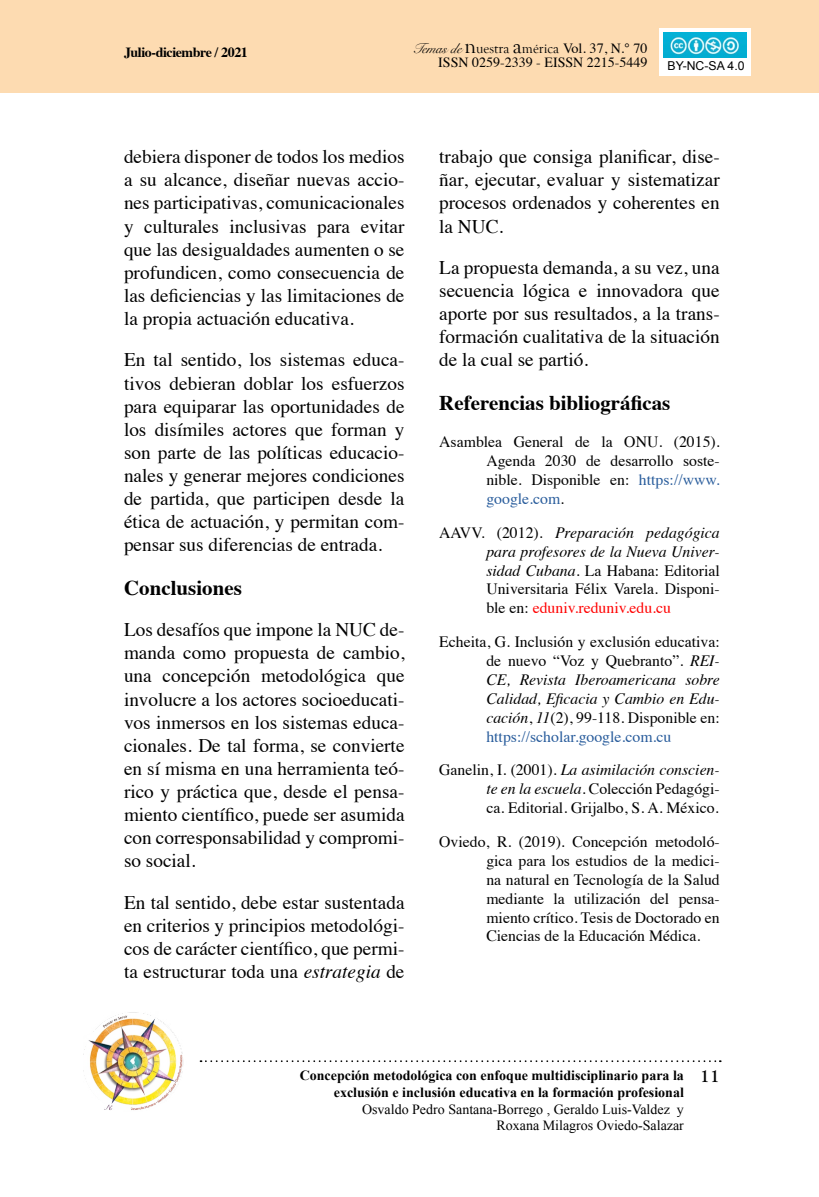
<style>
.page{position:relative;width:819px;height:1197px;background:#fff}
.page>*{position:absolute;margin:0;border:0;box-sizing:border-box;transform-origin:0 0}
.t1{font:700 21px "Times";color:#000}
.t2{font:19.25px/23.1px "Times";color:#000;text-align:justify}
.t3{font:700 17.5px "Goudy";color:#000}
.t4{font:15.75px/18.9px "Times";color:#000;text-align:justify}
.t5{font:14.17px "Goudy Old Style T";color:#000}
.t6{font:700 14px/16.8px "Times New Roman";color:#000;text-align:right}
.t7{font:14px/16.8px "Times New Roman";color:#000;text-align:right}
.t8{font:14px "Times";color:#000}
.t9{font:700 14px "Times";letter-spacing:-.03em;color:#000}
.t10{font:12.25px "Arial";color:#000}
.s1{font-family:"Snell Roundhand"}
.s2{font-size:21.18px}
.s3{font-family:"Times"}
.s4{font-family:"Times";font-size:14px}
.s5{font-style:italic}
.s6{color:#275b9b}
.s7{color:#f00}
</style>
<div class="page">
<div style="left:0;top:0;width:819px;height:93px;background:#fddbb1"></div>
<svg style="left:201px;top:1060px;width:520px;height:2px"></svg>
<img style="left:84px;top:1012px;width:99px;height:98px">
<div style="left:659px;top:29px;width:91px;height:47px;background:#fff"></div>
<img style="left:664px;top:32px;width:83px;height:25px">
<p class="t9" style="left:124px;top:39px;width:125px">Julio-diciembre / 2021</p>
<p class="t5" style="left:412px;top:41px;width:237px"><span class="s1">Temas de</span> <span class="s2">n</span>uestra <span class="s2">a</span>mérica <span class="s3">Vol. 37,</span> <span class="s4">N.° 70</span></p>
<p class="t8" style="left:438px;top:49px;width:211px">ISSN 0259-2339 - EISSN 2215-5449</p>
<p class="t10" style="left:668px;top:57px;width:79px">BY-NC-SA 4.0</p>
<p class="t2" style="left:124px;top:144px;width:282px">debiera disponer de todos los medios a su alcance, diseñar nuevas accio&shy;nes participativas, comunicacionales y culturales inclusivas para evitar que las desigualdades aumenten o se profundicen, como consecuencia de las deficiencias y las limitaciones de la propia actuación educativa.</p>
<p class="t2" style="left:124px;top:347px;width:282px">En tal sentido, los sistemas educa&shy;tivos debieran doblar los esfuerzos para equiparar las oportunidades de los disímiles actores que forman y son parte de las políticas educacio&shy;nales y generar mejores condiciones de partida, que participen desde la ética de actuación, y permitan com&shy;pensar sus diferencias de entrada.</p>
<p class="t1" style="left:124px;top:568px;width:119px">Conclusiones</p>
<p class="t2" style="left:124px;top:617px;width:282px">Los desafíos que impone la NUC de&shy;manda como propuesta de cambio, una concepción metodológica que involucre a los actores socioeducati&shy;vos inmersos en los sistemas educa&shy;cionales. De tal forma, se convierte en sí misma en una herramienta teó&shy;rico y práctica que, desde el pensa&shy;miento científico, puede ser asumida con corresponsabilidad y compromi&shy;so social.</p>
<p class="t2" style="left:124px;top:889px;width:282px">En tal sentido, debe estar sustentada en criterios y principios metodológi&shy;cos de carácter científico, que permi&shy;ta estructurar toda una <span class="s5">estrategia</span> de</p>
<p class="t2" style="left:439px;top:144px;width:282px">trabajo que consiga planificar, dise&shy;ñar, ejecutar, evaluar y sistematizar procesos ordenados y coherentes en la NUC.</p>
<p class="t2" style="left:439px;top:254px;width:282px">La propuesta demanda, a su vez, una secuencia lógica e innovadora que aporte por sus resultados, a la trans&shy;formación cualitativa de la situación de la cual se partió.</p>
<p class="t1" style="left:439px;top:383px;width:233px">Referencias bibliográficas</p>
<p class="t4" style="left:486px;top:431px;width:235px;text-indent:-47px">Asamblea General de la ONU. (2015).<br>Agenda 2030 de desarrollo soste&shy;nible. Disponible en: <span class="s6">https://www. google.com</span>.</p>
<p class="t4" style="left:486px;top:522px;width:235px;text-indent:-47px">AAVV. (2012). <span class="s5">Preparación pedagógica para profesores de la Nueva Univer&shy;sidad Cubana</span>. La Habana: Editorial Universitaria Félix Varela. Disponi&shy;ble en: <span class="s7">eduniv.reduniv.edu.cu</span></p>
<p class="t4" style="left:486px;top:631px;width:235px;text-indent:-47px">Echeita, G. Inclusión y exclusión educativa: de nuevo “Voz y Quebranto”. <span class="s5">REI-CE, Revista Iberoamericana sobre Calidad, Eficacia y Cambio en Edu&shy;cación</span>, <span class="s5">11</span>(2), 99-118. Disponible en: <span class="s6">https://scholar.google.com.cu</span></p>
<p class="t4" style="left:486px;top:759px;width:235px;text-indent:-47px">Ganelin, I. (2001). <span class="s5">La asimilación conscien&shy;te en la escuela</span>. Colección Pedagógi&shy;ca. Editorial. Grijalbo, S. A. México.</p>
<p class="t4" style="left:486px;top:831px;width:235px;text-indent:-47px">Oviedo, R. (2019). Concepción metodoló&shy;gica para los estudios de la medici&shy;na natural en Tecnología de la Salud mediante la utilización del pensa&shy;miento crítico. Tesis de Doctorado en Ciencias de la Educación Médica.</p>
<p class="t6" style="left:300px;top:1067px;width:386px">Concepción metodológica con enfoque multidisciplinario para la exclusión e inclusión educativa en la formación profesional</p>
<p class="t7" style="left:362px;top:1100px;width:323px">Osvaldo Pedro Santana-Borrego , Geraldo Luis-Valdez y<br>Roxana Milagros Oviedo-Salazar</p>
<p class="t3" style="left:700px;top:1065px;width:21px">11</p>
</div>
